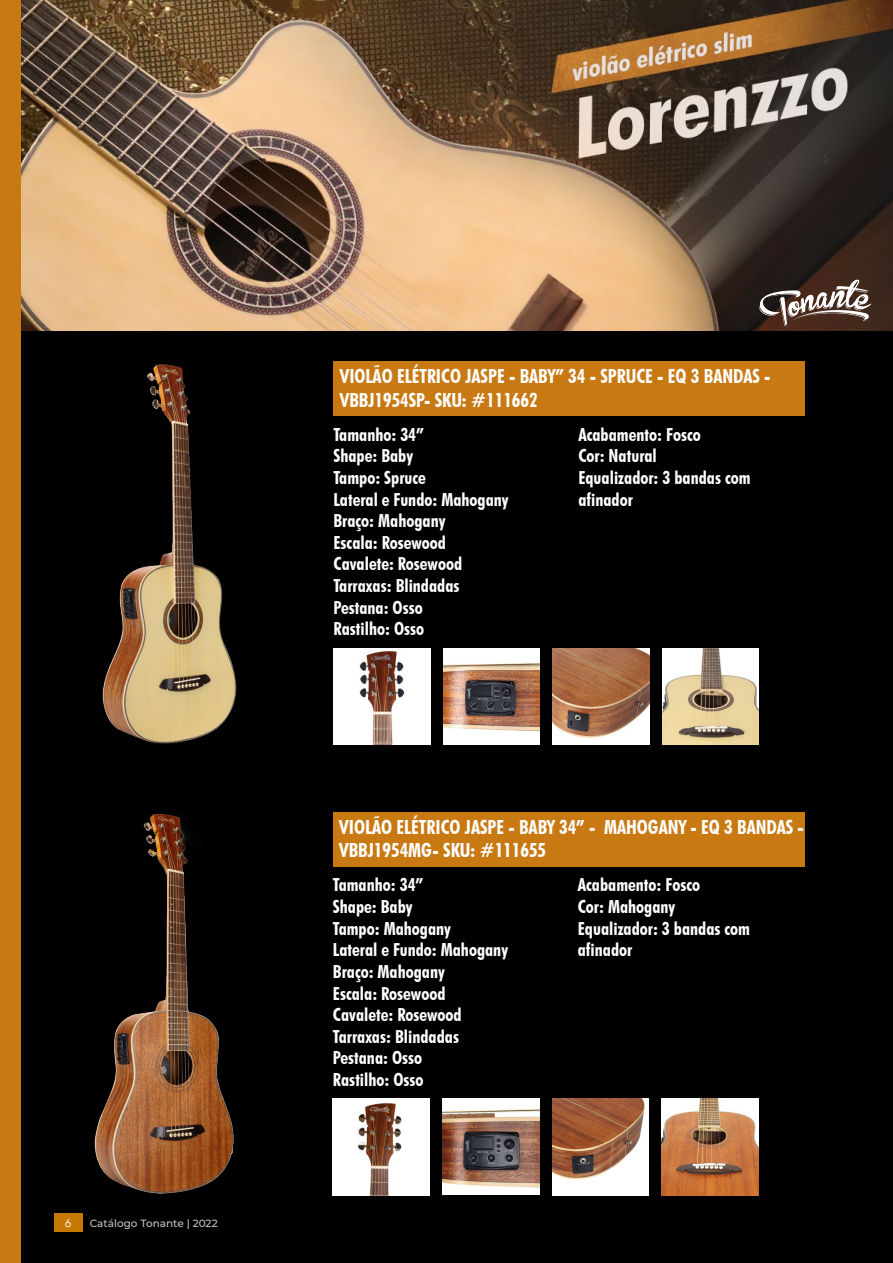
<style>
.page{position:relative;width:893px;height:1263px;background:#fff}
.page>*{position:absolute;margin:0;border:0;box-sizing:border-box;transform-origin:0 0}
.t1{font:700 condensed 19.5px/23.4px "Futura BT";color:#fff}
.t2{font:700 condensed 18px/21.6px "Futura BT";color:#fff}
.t3{font:12px "Futura PT";color:#fcfcfc}
.t4{font:500 10.5px "Montserrat";color:#c6c6c6}
</style>
<div class="page">
<div style="left:20px;top:0;width:873px;height:1263px;background:#000"></div>
<img style="left:20px;top:0;width:873px;height:330px">
<div style="left:0;top:0;width:20px;height:1263px;background:#c87912"></div>
<img style="left:103px;top:364px;width:133px;height:380px">
<img style="left:94px;top:814px;width:140px;height:380px">
<img style="left:333px;top:648px;width:97px;height:97px">
<img style="left:333px;top:1099px;width:97px;height:96px">
<img style="left:443px;top:648px;width:97px;height:97px">
<img style="left:442px;top:1099px;width:97px;height:96px">
<img style="left:553px;top:648px;width:96px;height:97px">
<img style="left:552px;top:1099px;width:97px;height:96px">
<img style="left:662px;top:648px;width:97px;height:97px">
<img style="left:662px;top:1099px;width:96px;height:96px">
<div style="left:333px;top:361px;width:472px;height:55px;background:#c87912"></div>
<div style="left:333px;top:812px;width:472px;height:55px;background:#c87912"></div>
<div style="left:54px;top:1213px;width:28px;height:18px;background:#c77800"></div>
<svg style="left:756px;top:280px;width:115px;height:46px;background:#6d5b54"></svg>
<p class="t3" style="left:65px;top:1215px;width:8px">6</p>
<p class="t4" style="left:90px;top:1216px;width:129px">Catálogo Tonante | 2022</p>
<p class="t1" style="left:340px;top:364px;width:432px">VIOLÃO ELÉTRICO JASPE - BABY” 34 - SPRUCE - EQ 3 BANDAS -<br>VBBJ1954SP- SKU: #111662</p>
<p class="t2" style="left:333px;top:423px;width:177px">Tamanho: 34”<br>Shape: Baby<br>Tampo: Spruce<br>Lateral e Fundo: Mahogany<br>Braço: Mahogany<br>Escala: Rosewood<br>Cavalete: Rosewood<br>Tarraxas: Blindadas<br>Pestana: Osso<br>Rastilho: Osso</p>
<p class="t2" style="left:578px;top:423px;width:174px">Acabamento: Fosco<br>Cor: Natural<br>Equalizador: 3 bandas com afinador</p>
<p class="t1" style="left:339px;top:815px;width:466px">VIOLÃO ELÉTRICO JASPE - BABY 34” - MAHOGANY - EQ 3 BANDAS -<br>VBBJ1954MG- SKU: #111655</p>
<p class="t2" style="left:333px;top:874px;width:177px">Tamanho: 34”<br>Shape: Baby<br>Tampo: Mahogany<br>Lateral e Fundo: Mahogany<br>Braço: Mahogany<br>Escala: Rosewood<br>Cavalete: Rosewood<br>Tarraxas: Blindadas<br>Pestana: Osso<br>Rastilho: Osso</p>
<p class="t2" style="left:578px;top:874px;width:174px">Acabamento: Fosco<br>Cor: Mahogany<br>Equalizador: 3 bandas com afinador</p>
</div>
